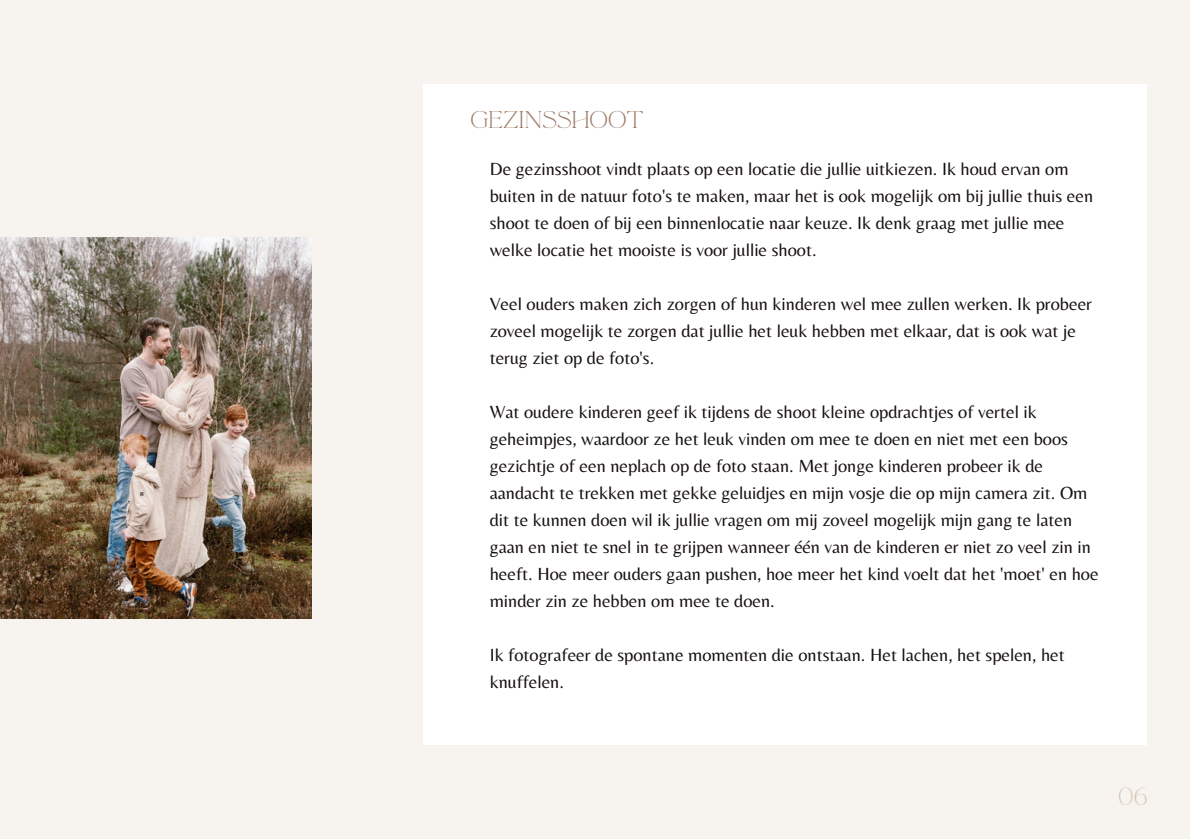
<style>
.page{position:relative;width:1190px;height:839px;background:#fff}
.page>*{position:absolute;margin:0;border:0;box-sizing:border-box;transform-origin:0 0}
.t1{font:21.8px "La Luxes Serif";color:#d4c6b2}
.t2{font:21.2px "La Luxes Serif";color:#9b7b67}
.t3{font:18.2px/27px "Belleza";color:#171010}
</style>
<div class="page">
<div style="left:0;top:0;width:1190px;height:838px;background:#f7f4f0"></div>
<img style="left:0;top:237px;width:312px;height:381px">
<div style="left:423px;top:84px;width:724px;height:660px;background:#fff"></div>
<p class="t2" style="left:470px;top:104px;width:175px">GEZINSSHOOT</p>
<p class="t3" style="left:490px;top:155px;width:605px">De gezinsshoot vindt plaats op een locatie die jullie uitkiezen. Ik houd ervan om buiten in de natuur foto's te maken, maar het is ook mogelijk om bij jullie thuis een shoot te doen of bij een binnenlocatie naar keuze. Ik denk graag met jullie mee welke locatie het mooiste is voor jullie shoot.</p>
<p class="t3" style="left:490px;top:290px;width:604px">Veel ouders maken zich zorgen of hun kinderen wel mee zullen werken. Ik probeer zoveel mogelijk te zorgen dat jullie het leuk hebben met elkaar, dat is ook wat je terug ziet op de foto's.</p>
<p class="t3" style="left:490px;top:398px;width:610px">Wat oudere kinderen geef ik tijdens de shoot kleine opdrachtjes of vertel ik geheimpjes, waardoor ze het leuk vinden om mee te doen en niet met een boos gezichtje of een neplach op de foto staan. Met jonge kinderen probeer ik de aandacht te trekken met gekke geluidjes en mijn vosje die op mijn camera zit. Om dit te kunnen doen wil ik jullie vragen om mij zoveel mogelijk mijn gang te laten gaan en niet te snel in te grijpen wanneer één van de kinderen er niet zo veel zin in heeft. Hoe meer ouders gaan pushen, hoe meer het kind voelt dat het 'moet' en hoe minder zin ze hebben om mee te doen.</p>
<p class="t3" style="left:490px;top:641px;width:577px">Ik fotografeer de spontane momenten die ontstaan. Het lachen, het spelen, het knuffelen.</p>
<p class="t1" style="left:1118px;top:780px;width:31px">06</p>
</div>
